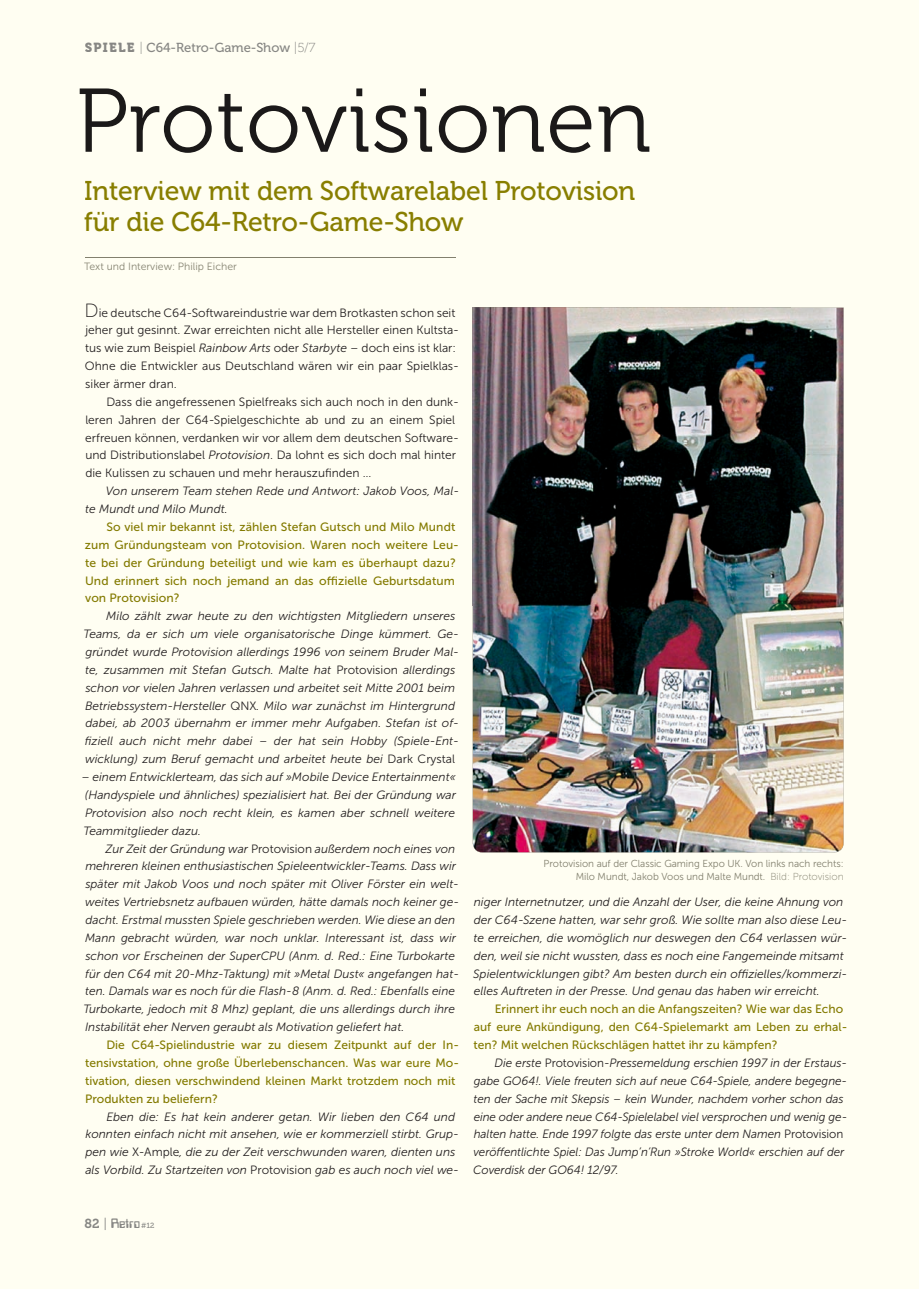
<style>
.page{position:relative;width:919px;height:1289px;background:#fff}
.page>*{position:absolute;margin:0;border:0;box-sizing:border-box;transform-origin:0 0}
.t1{font:90px "Museo 300";letter-spacing:.01em;color:#1b1919}
.t2{font:27px/31.5px "Museo 500";letter-spacing:-.005em;color:#887e00}
.t3{font:14.25px "Data Seventy Plain";color:#878784}
.t4{font:13.05px "Museo 500";color:#878784}
.t5{font:italic 12px/17.9px "Museo Sans 300";color:#231f20}
.t6{font:12px/17.9px "Museo Sans 500";color:#837a00}
.t7{font:12px/17.9px "Museo Sans 300";color:#231f20}
.t8{font:10.5px "Museo Sans 300";color:#878573}
.t9{font:10.2px/13.5px "Museo Sans 300";letter-spacing:-.005em;color:#82806e;text-align:right}
.s1{font-family:"Museo 900"}
.s2{font-family:"Museo 100"}
.s3{font-family:"Museo Sans 100";font-size:19.2px}
.s4{font-style:italic}
.s5{font-style:normal}
.s6{font-family:"Museo Sans 100"}
.s7{font-family:"Museo 700";font-size:13.05px}
.s8{font-family:"Museo 300";font-size:13.05px}
.s9{font-family:"Museo 500";font-size:7.5px}
</style>
<div class="page">
<div style="left:0;top:0;width:906px;height:1288px;background:#fffef2"></div>
<div style="left:906px;top:0;width:12px;height:1288px;background:#fffef2"></div>
<img style="left:472px;top:307px;width:371px;height:545px">
<hr style="left:85px;top:257px;width:370px;height:1px;background:#82806e">
<p class="t4" style="left:85px;top:40px;width:232px"><span class="s1">Spiele</span> <span class="s2">|</span> C64-Retro-Game-Show <span class="s2">|5/7</span></p>
<h1 class="t1" style="left:76px;top:72px;width:577px">Protovisionen</h1>
<h2 class="t2" style="left:84px;top:175px;width:552px">Interview mit dem Softwarelabel Protovision für die C64-Retro-Game-Show</h2>
<p class="t8" style="left:84px;top:261px;width:154px">Text und Interview: Philip Eicher</p>
<p class="t7" style="left:85px;top:303px;width:376px"><span class="s3">D</span>ie deutsche C64-Softwareindustrie war dem Brotkasten schon seit jeher gut gesinnt. Zwar erreichten nicht alle Hersteller einen Kultsta&shy;tus wie zum Beispiel <span class="s4">Rainbow Arts</span> oder <span class="s4">Starbyte</span> – doch eins ist klar:<br>Ohne die Entwickler aus Deutschland wären wir ein paar Spielklas&shy;siker ärmer dran.</p>
<p class="t7" style="left:85px;top:393px;width:375px;text-indent:21px">Dass die angefressenen Spielfreaks sich auch noch in den dunk&shy;leren Jahren der C64-Spielgeschichte ab und zu an einem Spiel erfreuen können, verdanken wir vor allem dem deutschen Software&shy;und Distributionslabel <span class="s4">Protovision</span>. Da lohnt es sich doch mal hinter die Kulissen zu schauen und mehr herauszufinden …</p>
<p class="t5" style="left:85px;top:482px;width:375px;text-indent:21px">Von unserem Team stehen Rede und Antwort: Jakob Voos, Mal&shy;te Mundt und Milo Mundt.</p>
<p class="t6" style="left:85px;top:518px;width:375px;text-indent:22px">So viel mir bekannt ist, zählen Stefan Gutsch und Milo Mundt zum Gründungsteam von Protovision. Waren noch weitere Leu&shy;te bei der Gründung beteiligt und wie kam es überhaupt dazu?<br>Und erinnert sich noch jemand an das offizielle Geburtsdatum von Protovision?</p>
<p class="t5" style="left:83px;top:607px;width:377px;text-indent:23px">Milo zählt zwar heute zu den wichtigsten Mitgliedern unseres Teams, da er sich um viele organisatorische Dinge kümmert. Ge&shy;gründet wurde Protovision allerdings 1996 von seinem Bruder Mal&shy;te, zusammen mit Stefan Gutsch. Malte hat <span class="s5">Protovision</span> allerdings schon vor vielen Jahren verlassen und arbeitet seit Mitte 2001 beim Betriebssystem-Hersteller <span class="s5">QNX</span>. Milo war zunächst im Hintergrund dabei, ab 2003 übernahm er immer mehr Aufgaben. Stefan ist of&shy;fiziell auch nicht mehr dabei – der hat sein Hobby (Spiele-Ent&shy;wicklung) zum Beruf gemacht und arbeitet heute bei <span class="s5">Dark Crystal</span></p>
<p class="t5" style="left:81px;top:768px;width:376px;text-align:justify">– einem Entwicklerteam, das sich auf »Mobile Device Entertainment« (Handyspiele und ähnliches) spezialisiert hat. Bei der Gründung war Protovision also noch recht klein, es kamen aber schnell weitere Teammitglieder dazu.</p>
<p class="t5" style="left:83px;top:839px;width:377px;text-indent:22px">Zur Zeit der Gründung war <span class="s5">Protovision</span> außerdem noch eines von mehreren kleinen enthusiastischen Spieleentwickler-Teams. Dass wir später mit Jakob Voos und noch später mit Oliver Förster ein welt&shy;weites Vertriebsnetz aufbauen würden, hätte damals noch keiner ge&shy;dacht. Erstmal mussten Spiele geschrieben werden. Wie diese an den Mann gebracht würden, war noch unklar. Interessant ist, dass wir schon vor Erscheinen der SuperCPU (Anm. d. Red.: Eine Turbokarte für den C64 mit 20-Mhz-Taktung) mit »Metal Dust« angefangen hat&shy;ten. Damals war es noch für die Flash-8 (Anm. d. Red.: Ebenfalls eine Turbokarte, jedoch mit 8 Mhz) geplant, die uns allerdings durch ihre Instabilität eher Nerven geraubt als Motivation geliefert hat.</p>
<p class="t6" style="left:85px;top:1036px;width:375px;text-indent:21px">Die C64-Spielindustrie war zu diesem Zeitpunkt auf der In&shy;tensivstation, ohne große Überlebenschancen. Was war eure Mo&shy;tivation, diesen verschwindend kleinen Markt trotzdem noch mit Produkten zu beliefern?</p>
<p class="t5" style="left:85px;top:1107px;width:375px;text-indent:21px">Eben die: Es hat kein anderer getan. Wir lieben den C64 und konnten einfach nicht mit ansehen, wie er kommerziell stirbt. Grup&shy;pen wie <span class="s5">X-Ample</span>, die zu der Zeit verschwunden waren, dienten uns als Vorbild. Zu Startzeiten von <span class="s5">Protovision</span> gab es auch noch viel we-</p>
<p class="t9" style="left:543px;top:856px;width:301px">Protovision auf der Classic Gaming Expo UK. Von links nach rechts:<br>Milo Mundt, Jakob Voos und Malte Mundt. <span class="s6">Bild: Protovision</span></p>
<p class="t5" style="left:473px;top:893px;width:376px">niger Internetnutzer, und die Anzahl der User, die keine Ahnung von der C64-Szene hatten, war sehr groß. Wie sollte man also diese Leu&shy;te erreichen, die womöglich nur deswegen den C64 verlassen wür&shy;den, weil sie nicht wussten, dass es noch eine Fangemeinde mitsamt Spielentwicklungen gibt? Am besten durch ein offizielles/kommerzi&shy;elles Auftreten in der Presse. Und genau das haben wir erreicht.</p>
<p class="t6" style="left:473px;top:1000px;width:375px;text-indent:21px">Erinnert ihr euch noch an die Anfangszeiten? Wie war das Echo auf eure Ankündigung, den C64-Spielemarkt am Leben zu erhal&shy;ten? Mit welchen Rückschlägen hattet ihr zu kämpfen?</p>
<p class="t5" style="left:473px;top:1053px;width:375px;text-indent:21px">Die erste <span class="s5">Protovision</span>-Pressemeldung erschien 1997 in der Erstaus&shy;gabe GO64!. Viele freuten sich auf neue C64-Spiele, andere begegne&shy;ten der Sache mit Skepsis – kein Wunder, nachdem vorher schon das eine oder andere neue C64-Spielelabel viel versprochen und wenig ge&shy;halten hatte. Ende 1997 folgte das erste unter dem Namen <span class="s5">Protovision </span>veröffentlichte Spiel: Das Jump’n’Run »Stroke World« erschien auf der Coverdisk der GO64! 12/97.</p>
<p class="t3" style="left:85px;top:1215px;width:71px"><span class="s7">82</span> <span class="s8">|</span> Retro<span class="s9">#12</span></p>
</div>
